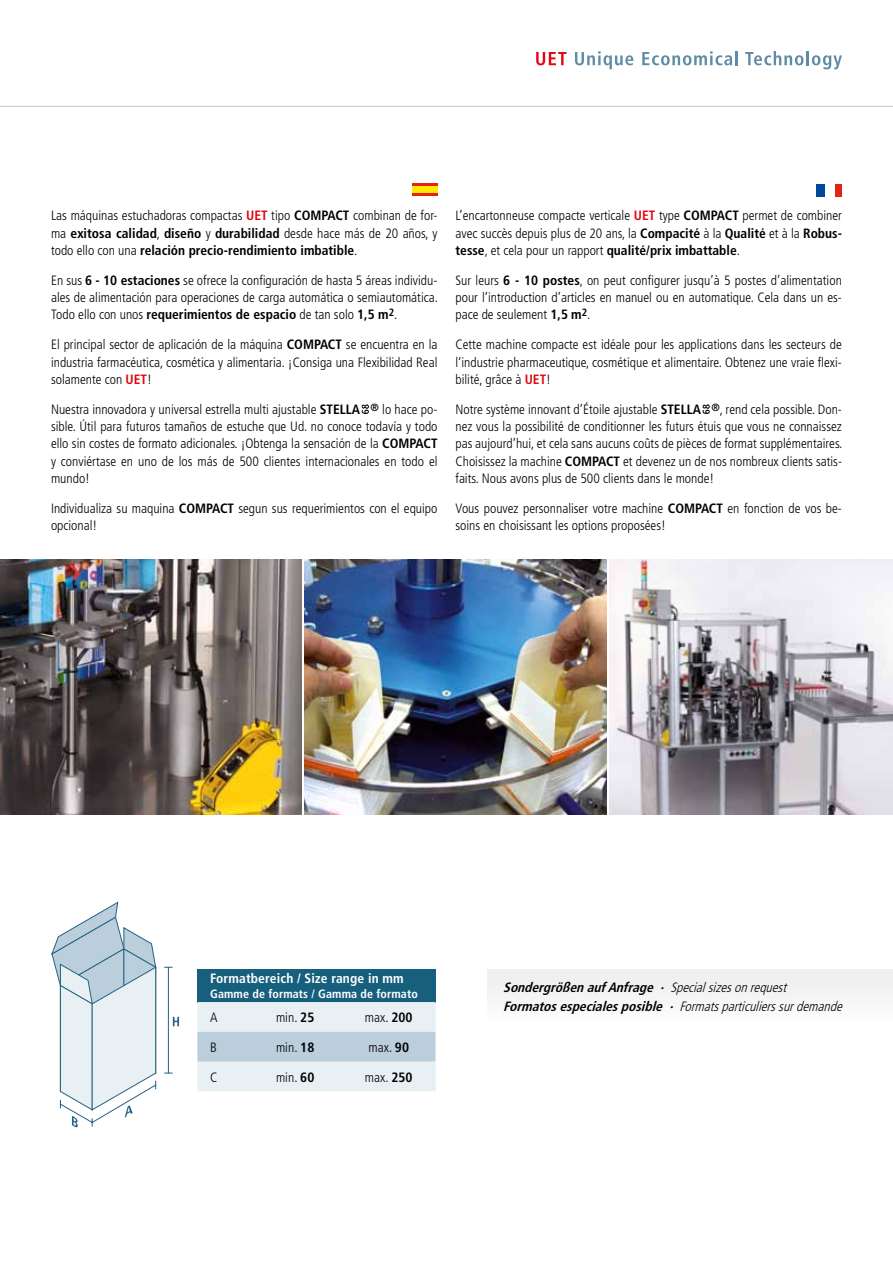
<style>
.page{position:relative;width:893px;height:1263px;background:#fff}
.page>*{position:absolute;margin:0;border:0;box-sizing:border-box;transform-origin:0 0}
.t1{font:300 condensed 13.5px/17.2px "Frutiger";color:#000;text-align:justify}
.t2{font:700 condensed 13.5px/17.2px "Frutiger";color:#000;text-align:justify}
.t3{font:italic 300 condensed 13.5px/19.5px "Frutiger";color:#000}
.t4{font:700 condensed 13.5px "Frutiger";letter-spacing:.01em;color:#fff}
.t5{font:700 condensed 12px "Frutiger";letter-spacing:.01em;color:#fff}
.s1{font-weight:300}
.s2{font-weight:700}
.s3{font-weight:700;color:#e30613}
</style>
<div class="page">
<img style="left:0;top:559px;width:302px;height:256px">
<img style="left:305px;top:559px;width:301px;height:256px">
<img style="left:610px;top:559px;width:283px;height:256px">
<div style="left:487px;top:969px;width:406px;height:60px;background:#f0f0f0"></div>
<svg style="left:51px;top:901px;width:128px;height:227px"></svg>
<div style="left:197px;top:969px;width:239px;height:33px;background:#16607e"></div>
<svg style="left:197px;top:1002px;width:239px;height:89px;background:#d8e4ec"></svg>
<hr style="left:0;top:106px;width:893px;height:1px;background:#c6c6c6">
<svg style="left:536px;top:52px;width:30px;height:13px"></svg>
<svg style="left:575px;top:51px;width:58px;height:18px"></svg>
<svg style="left:642px;top:51px;width:90px;height:14px"></svg>
<hr style="left:735px;top:51px;width:3px;height:14px;background:#608ba6">
<svg style="left:745px;top:51px;width:58px;height:14px"></svg>
<hr style="left:806px;top:51px;width:3px;height:14px;background:#608ba6">
<svg style="left:812px;top:55px;width:30px;height:14px"></svg>
<svg style="left:362px;top:404px;width:7px;height:10px"></svg>
<div style="left:412px;top:183px;width:25px;height:13px;background:#e42313"></div>
<div style="left:412px;top:186px;width:25px;height:7px;background:#ffea00"></div>
<svg style="left:703px;top:404px;width:7px;height:10px"></svg>
<div style="left:816px;top:184px;width:26px;height:13px;background:#e42313"></div>
<div style="left:816px;top:184px;width:9px;height:13px;background:#00489a"></div>
<div style="left:825px;top:183px;width:9px;height:15px;background:#fff"></div>
<p class="t2" style="left:51px;top:207px;width:388px;text-indent:302px"><span class="s1">combinan de for&shy;ma</span> exitosa calidad<span class="s1">,</span> diseño <span class="s1">y</span> durabilidad <span class="s1">desde hace más de 20 años, y todo ello con una</span> relación precio-rendimiento imbatible<span class="s1">.</span></p>
<p class="t1" style="left:51px;top:272px;width:388px">En sus <span class="s2">6 - 10 estaciones</span> se ofrece la configuración de hasta 5 áreas individu&shy;ales de alimentación para operaciones de carga automática o semiautomática.<br>Todo ello con unos <span class="s2">requerimientos de espacio</span> de tan solo <span class="s2">1,5 m</span><sup>2</sup>.</p>
<p class="t1" style="left:51px;top:336px;width:278px">El principal sector de aplicación de la máquina <span class="s2">Compact</span></p>
<p class="t1" style="left:51px;top:207px;width:285px">Las máquinas estuchadoras compactas <span class="s3">UET</span> tipo <span class="s2">Compact</span></p>
<p class="t1" style="left:51px;top:336px;width:388px;text-indent:295px">se encuentra en la industria farmacéutica, cosmética y alimentaria. ¡Consiga una Flexibilidad Real solamente con <span class="s3">UET</span>!</p>
<p class="t1" style="left:51px;top:401px;width:388px">Nuestra innovadora y universal estrella multi ajustable <span class="s2">STELLA</span> <sup>®</sup> lo hace po&shy;sible. Útil para futuros tamaños de estuche que Ud. no conoce todavía y todo ello sin costes de formato adicionales. ¡Obtenga la sensación de la <span class="s2">COMPACT </span>y conviértase en uno de los más de 500 clientes internacionales en todo el mundo!</p>
<p class="t1" style="left:51px;top:500px;width:388px">Individualiza su maquina <span class="s2">COMPACT</span> segun sus requerimientos con el equipo opcional!</p>
<p class="t1" style="left:455px;top:207px;width:388px;text-indent:287px">permet de combiner avec succès depuis plus de 20 ans, la <span class="s2">Compacité</span> à la <span class="s2">Qualité</span> et à la <span class="s2">Robus&shy;tesse</span>, et cela pour un rapport <span class="s2">qualité/prix imbattable</span>.</p>
<p class="t1" style="left:455px;top:272px;width:388px">Sur leurs <span class="s2">6 - 10 postes</span>, on peut configurer jusqu’à 5 postes d’alimentation pour l’introduction d’articles en manuel ou en automatique. Cela dans un es&shy;pace de seulement <span class="s2">1,5 m</span><sup>2</sup>.</p>
<p class="t1" style="left:455px;top:336px;width:388px">Cette machine compacte est idéale pour les applications dans les secteurs de l‘industrie pharmaceutique, cosmétique et alimentaire. Obtenez une vraie flexi&shy;bilité, grâce à <span class="s3">UET</span>!</p>
<p class="t1" style="left:455px;top:401px;width:388px">Notre système innovant d’Étoile ajustable <span class="s2">STELLA</span> <sup>®</sup>, rend cela possible. Don&shy;nez vous la possibilité de conditionner les futurs étuis que vous ne connaissez pas aujourd’hui, et cela sans aucuns coûts de pièces de format supplémentaires.<br>Choisissez la machine <span class="s2">COMPACT</span> et devenez un de nos nombreux clients satis&shy;faits. Nous avons plus de 500 clients dans le monde!</p>
<p class="t1" style="left:455px;top:500px;width:388px">Vous pouvez personnaliser votre machine <span class="s2">COMPACT</span> en fonction de vos be&shy;soins en choisissant les options proposées!</p>
<p class="t1" style="left:455px;top:207px;width:270px">L’encartonneuse compacte verticale <span class="s3">UET</span> type <span class="s2">Compact</span></p>
<p class="t4" style="left:210px;top:971px;width:195px">Formatbereich / Size range in mm</p>
<p class="t5" style="left:210px;top:986px;width:209px">Gamme de formats / Gamma de formato</p>
<p class="t1" style="left:210px;top:1009px;width:9px">A</p>
<p class="t1" style="left:276px;top:1009px;width:40px">min. <span class="s2">25</span></p>
<p class="t1" style="left:365px;top:1009px;width:49px">max. <span class="s2">200</span></p>
<p class="t1" style="left:210px;top:1039px;width:8px">B</p>
<p class="t1" style="left:276px;top:1039px;width:40px">min. <span class="s2">18</span></p>
<p class="t1" style="left:368px;top:1039px;width:42px">max. <span class="s2">90</span></p>
<p class="t1" style="left:210px;top:1068px;width:9px">C</p>
<p class="t1" style="left:276px;top:1068px;width:40px">min. <span class="s2">60</span></p>
<p class="t1" style="left:365px;top:1068px;width:49px">max. <span class="s2">250</span></p>
<p class="t3" style="left:503px;top:978px;width:344px"><span class="s2">SondergrößenaufAnfrage ·</span> Specialsizesonrequest<br><span class="s2">Formatosespecialesposible ·</span> Formatsparticulierssurdemande</p>
</div>
